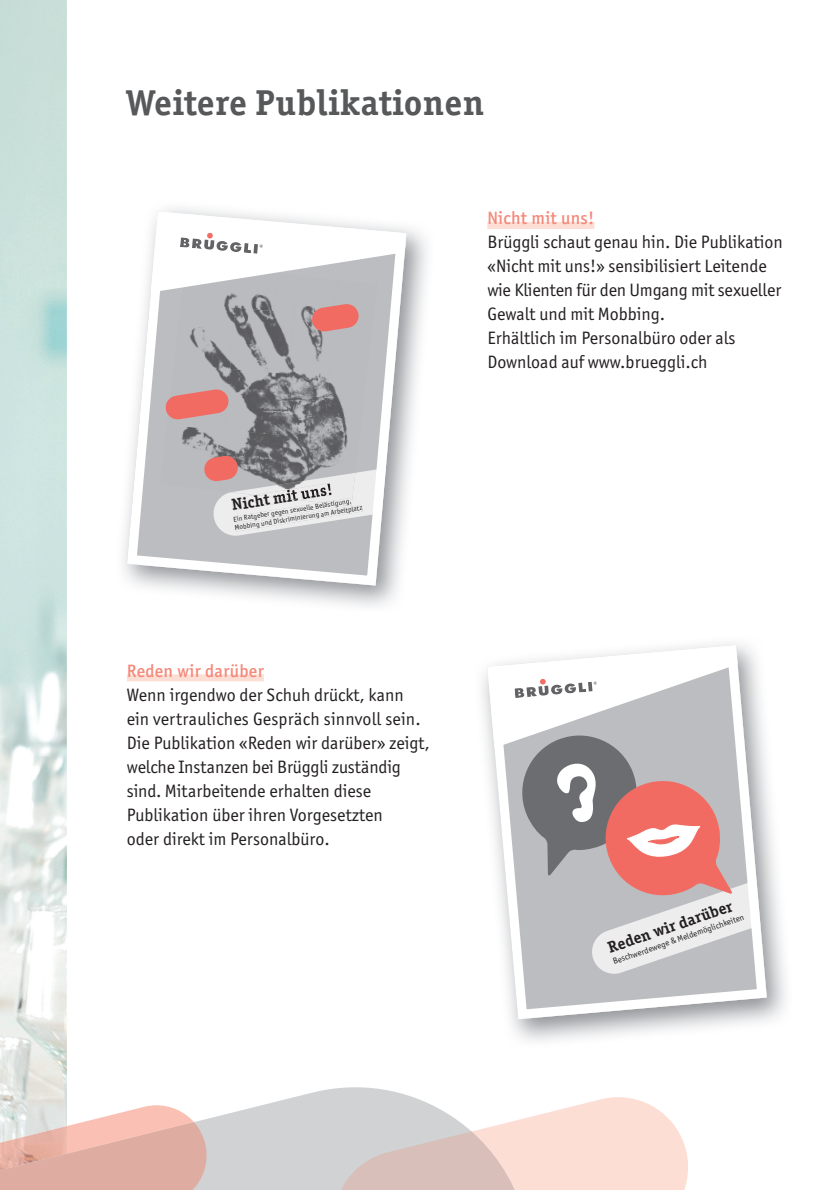
<style>
.page{position:relative;width:840px;height:1190px;background:#fff}
.page>*{position:absolute;margin:0;border:0;box-sizing:border-box;transform-origin:0 0}
.t1{font:700 36px "Officina Ser ITC Std";letter-spacing:.015em;color:#57585a}
.t2{font:18px/24px "Officina Sans ITC Std";color:#231f20}
.t3{font:500 18px "Officina Sans ITC Std";letter-spacing:.015em;color:#f4897a}
.t4{font:700 16px "Officina Ser ITC Std";color:#231f20}
.t5{font:8.6px "Officina Sans ITC Std";color:#231f20}
.t6{font:7.2px/8.6px "Officina Sans ITC Std";color:#231f20}
</style>
<div class="page">
<img style="left:0;top:0;width:67px;height:1069px">
<div style="left:487px;top:222px;width:107px;height:7px;background:#fdded5"></div>
<svg style="left:127px;top:211px;width:279px;height:375px"></svg>
<svg style="left:487px;top:645px;width:279px;height:374px"></svg>
<div style="left:127px;top:674px;width:137px;height:7px;background:#fdded5"></div>
<svg style="left:0;top:1069px;width:412px;height:121px"></svg>
<svg style="left:335px;top:1097px;width:353px;height:93px;background:#ecd9d4"></svg>
<svg style="left:0;top:1105px;width:212px;height:85px;background:#e5bdb4"></svg>
<h1 class="t1" style="left:127px;top:81px;width:358px">Weitere Publikationen</h1>
<p class="t4" style="left:230px;top:495px;width:103px;rotate:-9deg">Nicht mit uns!</p>
<p class="t6" style="left:233px;top:515px;width:130px;rotate:-9deg">Ein Ratgeber gegen sexuelle Belästigung,<br>Mobbing und Diskriminierung am Arbeitplatz</p>
<p class="t3" style="left:127px;top:660px;width:138px">Reden wir darüber</p>
<p class="t2" style="left:127px;top:683px;width:304px">Wenn irgendwo der Schuh drückt, kann ein vertrauliches Gespräch sinnvoll sein.<br>Die Publikation «Reden wir darüber» zeigt, welche Instanzen bei Brüggli zuständig sind. Mitarbeitende erhalten diese Publikation über ihren Vorgesetzten<br>oder direkt im Personalbüro.</p>
<p class="t3" style="left:487px;top:208px;width:108px">Nicht mit uns!</p>
<p class="t2" style="left:487px;top:230px;width:297px">Brüggli schaut genau hin. Die Publikation «Nicht mit uns!» sensibilisiert Leitende wie Klienten für den Umgang mit sexueller Gewalt und mit Mobbing.<br>Erhältlich im Personalbüro oder als Download auf www.brueggli.ch</p>
<p class="t4" style="left:605px;top:938px;width:132px;rotate:-19deg">Reden wir darüber</p>
<p class="t5" style="left:611px;top:957px;width:140px;rotate:-19deg">Beschwerdewege &amp; Meldemöglichkeiten</p>
</div>
